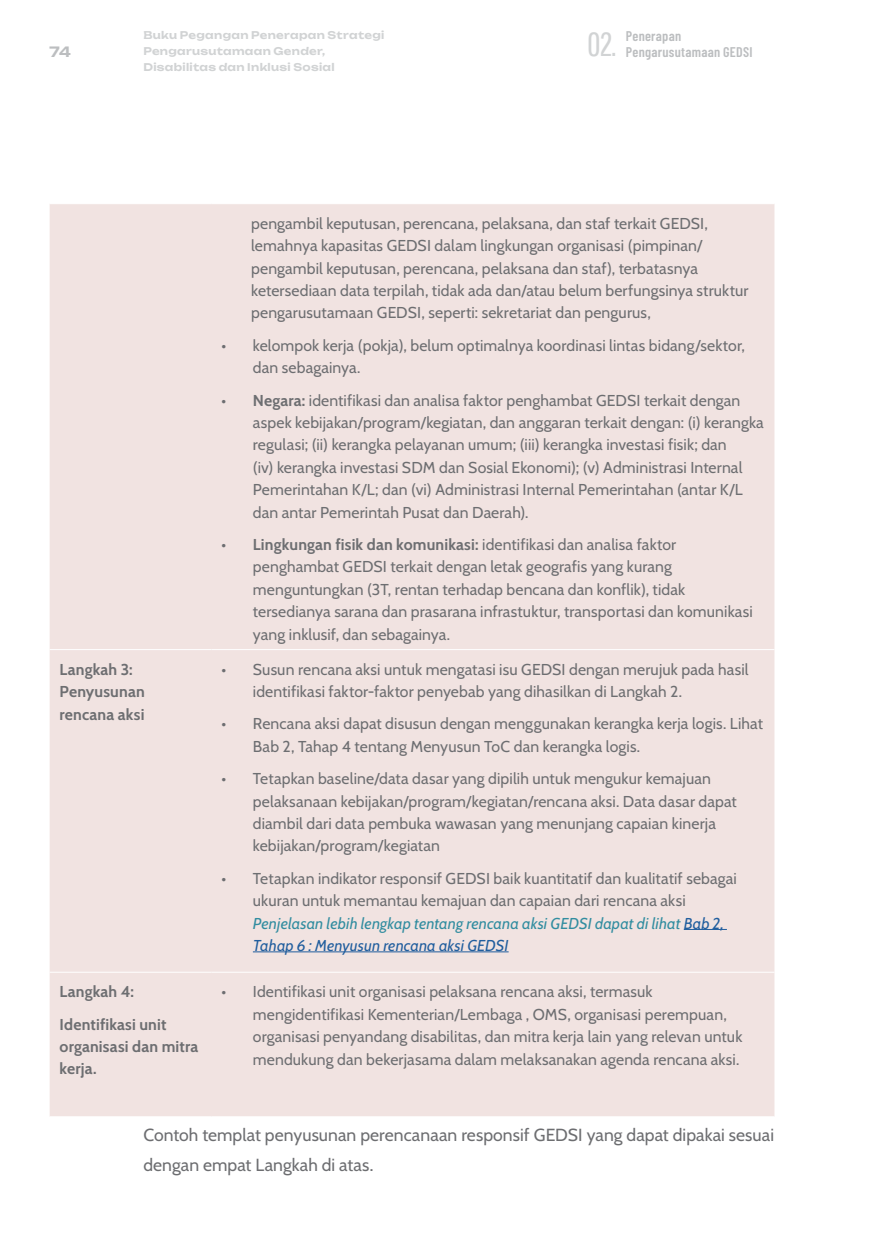
<style>
.page{position:relative;width:874px;height:1241px;background:#fff}
.page>*{position:absolute;margin:0;border:0;box-sizing:border-box;transform-origin:0 0}
.t1{font:33.07px "Pathway Gothic One";color:#d1d3d4}
.t2{font:17.5px/29.8px "Cabin";letter-spacing:.005em;color:#6d6e71}
.t3{font:15.75px/22.4px "Cabin";letter-spacing:.01em;color:#6d6e71}
.t4{font:700 15.75px/22.4px "Cabin";letter-spacing:.01em;color:#6d6e71}
.t5{font:600 14px "Barlow Condensed";letter-spacing:.02em;color:#bcbec0}
.t6{font:600 14px "Unbounded";color:#bcbec0}
.t7{font:600 10.5px/15.8px "Unbounded";letter-spacing:.03em;color:#d1d3d4}
.s1{font-weight:700}
.s2{font-style:italic;color:#328da0}
.s3{font-style:italic;color:#215e9e}
</style>
<div class="page">
<div style="left:50px;top:204px;width:724px;height:912px;background:#f1e3e1"></div>
<hr style="left:50px;top:649px;width:161px;height:1px;background:#fff">
<hr style="left:211px;top:649px;width:563px;height:1px;background:#fff">
<hr style="left:50px;top:971px;width:161px;height:1px;background:#fff">
<hr style="left:211px;top:971px;width:563px;height:1px;background:#fff">
<hr style="left:683px;top:929px;width:43px;height:1px;background:#215e9e">
<hr style="left:253px;top:951px;width:255px;height:1px;background:#215e9e">
<p class="t6" style="left:50px;top:40px;width:23px">74</p>
<p class="t7" style="left:143px;top:26px;width:242px">Buku Pegangan Penerapan Strategi<br>Pengarusutamaan Gender,<br>Disabilitas dan Inklusi Sosial</p>
<p class="t5" style="left:625px;top:26px;width:57px">Penerapan</p>
<h1 class="t1" style="left:587px;top:22px;width:31px">02.</h1>
<p class="t5" style="left:625px;top:42px;width:128px">Pengarusutamaan GEDSI</p>
<p class="t3" style="left:251px;top:211px;width:498px">pengambil keputusan, perencana, pelaksana, dan staf terkait GEDSI, lemahnya kapasitas GEDSI dalam lingkungan organisasi (pimpinan/ pengambil keputusan, perencana, pelaksana dan staf), terbatasnya ketersediaan data terpilah, tidak ada dan/atau belum berfungsinya struktur pengarusutamaan GEDSI, seperti: sekretariat dan pengurus,</p>
<p class="t3" style="left:253px;top:333px;width:493px;text-indent:-32px">• kelompok kerja (pokja), belum optimalnya koordinasi lintas bidang/sektor, dan sebagainya.</p>
<p class="t3" style="left:253px;top:388px;width:512px;text-indent:-32px"><span class="s1">• Negara:</span> identifikasi dan analisa faktor penghambat GEDSI terkait dengan aspek kebijakan/program/kegiatan, dan anggaran terkait dengan: (i) kerangka regulasi; (ii) kerangka pelayanan umum; (iii) kerangka investasi fisik; dan<br>(iv) kerangka investasi SDM dan Sosial Ekonomi); (v) Administrasi Internal Pemerintahan K/L; dan (vi) Administrasi Internal Pemerintahan (antar K/L dan antar Pemerintah Pusat dan Daerah).</p>
<p class="t3" style="left:253px;top:532px;width:501px;text-indent:-31px"><span class="s1">• Lingkungan fisik dan komunikasi:</span> identifikasi dan analisa faktor penghambat GEDSI terkait dengan letak geografis yang kurang menguntungkan (3T, rentan terhadap bencana dan konflik), tidak tersedianya sarana dan prasarana infrastuktur, transportasi dan komunikasi yang inklusif, dan sebagainya.</p>
<p class="t4" style="left:60px;top:657px;width:87px">Langkah 3:<br>Penyusunan rencana aksi</p>
<p class="t3" style="left:253px;top:657px;width:497px;text-indent:-32px">• Susun rencana aksi untuk mengatasi isu GEDSI dengan merujuk pada hasil identifikasi faktor-faktor penyebab yang dihasilkan di Langkah 2.</p>
<p class="t3" style="left:253px;top:711px;width:511px;text-indent:-32px">• Rencana aksi dapat disusun dengan menggunakan kerangka kerja logis. Lihat<br>Bab 2, Tahap 4 tentang Menyusun ToC dan kerangka logis.</p>
<p class="t3" style="left:253px;top:766px;width:485px;text-indent:-32px">• Tetapkan baseline/data dasar yang dipilih untuk mengukur kemajuan pelaksanaan kebijakan/program/kegiatan/rencana aksi. Data dasar dapat diambil dari data pembuka wawasan yang menunjang capaian kinerja kebijakan/program/kegiatan</p>
<p class="t3" style="left:253px;top:865px;width:485px;text-indent:-32px">• Tetapkan indikator responsif GEDSI baik kuantitatif dan kualitatif sebagai ukuran untuk memantau kemajuan dan capaian dari rencana aksi <span class="s2">Penjelasan lebih lengkap tentang rencana aksi GEDSI dapat di lihat</span> <span class="s3">Bab 2, Tahap 6 : Menyusun rencana aksi GEDSI</span></p>
<p class="t4" style="left:60px;top:974px;width:108px;line-height:32.4px">Langkah 4:<br>Identifikasi unit</p>
<p class="t4" style="left:60px;top:1034px;width:140px">organisasi dan mitra kerja.</p>
<p class="t3" style="left:253px;top:979px;width:491px;text-indent:-32px">• Identifikasi unit organisasi pelaksana rencana aksi, termasuk mengidentifikasi Kementerian/Lembaga , OMS, organisasi perempuan, organisasi penyandang disabilitas, dan mitra kerja lain yang relevan untuk mendukung dan bekerjasama dalam melaksanakan agenda rencana aksi.</p>
<p class="t2" style="left:143px;top:1118px;width:631px">Contoh templat penyusunan perencanaan responsif GEDSI yang dapat dipakai sesuai dengan empat Langkah di atas.</p>
</div>
